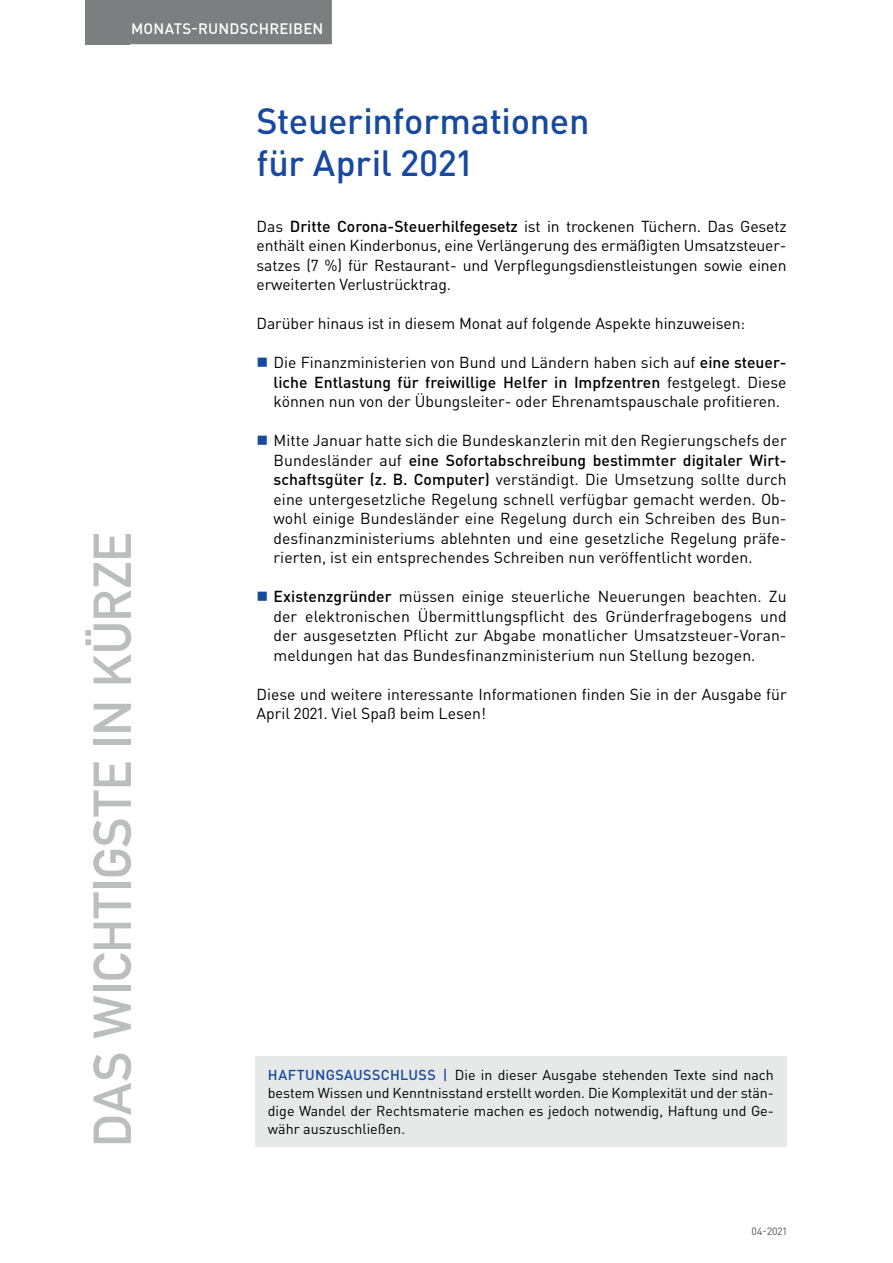
<style>
.page{position:relative;width:893px;height:1263px;background:#fff}
.page>*{position:absolute;margin:0;border:0;box-sizing:border-box;transform-origin:0 0}
.t1{font:52.5px "DIN Mittelschrift Std";color:#bcbdbd}
.t2{font:500 36px/42px "DIN Pro";letter-spacing:-.005em;color:#17499e}
.t3{font:15.75px/19.5px "DIN Pro";color:#000002;text-align:justify}
.t4{font:500 15px "DIN Pro";letter-spacing:.015em;color:#fff}
.t5{font:14.25px/18px "DIN Pro";color:#000002;text-align:justify}
.t6{font:10.5px "DIN Pro";color:#4f5152}
.s1{font-weight:500}
.s2{font-weight:500;color:#17499e}
</style>
<div class="page">
<div style="left:85px;top:0;width:45px;height:44px;background:#7c7f7f"></div>
<div style="left:122px;top:0;width:210px;height:44px;background:#7c7f7f"></div>
<div style="left:255px;top:1057px;width:532px;height:90px;background:#e6e9e8"></div>
<p class="t4" style="left:131px;top:18px;width:194px">MONATS-RUNDSCHREIBEN</p>
<h1 class="t1" style="left:82px;top:1147px;width:616px;rotate:-90deg">DAS WICHTIGSTE IN KÜRZE</h1>
<h2 class="t2" style="left:257px;top:99px;width:334px">Steuerinformationen für April 2021</h2>
<p class="t3" style="left:257px;top:216px;width:532px">Das <span class="s1">Dritte Corona-Steuerhilfegesetz</span> ist in trockenen Tüchern. Das Gesetz enthält einen Kinderbonus, eine Verlängerung des ermäßigten Umsatzsteuer&shy;satzes (7 %) für Restaurant- und Verpflegungsdienstleistungen sowie einen erweiterten Verlustrücktrag.</p>
<p class="t3" style="left:257px;top:313px;width:490px">Darüber hinaus ist in diesem Monat auf folgende Aspekte hinzuweisen:</p>
<p class="t3" style="left:274px;top:352px;width:515px">Die Finanzministerien von Bund und Ländern haben sich auf <span class="s1">eine steuer&shy;liche Entlastung für freiwillige Helfer in Impfzentren</span> festgelegt. Diese können nun von der Übungsleiter- oder Ehrenamtspauschale profitieren.</p>
<p class="t3" style="left:274px;top:430px;width:515px">Mitte Januar hatte sich die Bundeskanzlerin mit den Regierungschefs der Bundesländer auf <span class="s1">eine Sofortabschreibung bestimmter digitaler Wirt&shy;schaftsgüter (z. B. Computer)</span> verständigt. Die Umsetzung sollte durch eine untergesetzliche Regelung schnell verfügbar gemacht werden. Ob&shy;wohl einige Bundesländer eine Regelung durch ein Schreiben des Bun&shy;desfinanzministeriums ablehnten und eine gesetzliche Regelung präfe&shy;rierten, ist ein entsprechendes Schreiben nun veröffentlicht worden.</p>
<p class="t3" style="left:274px;top:586px;width:515px"><span class="s1">Existenzgründer</span> müssen einige steuerliche Neuerungen beachten. Zu der elektronischen Übermittlungspflicht des Gründerfragebogens und der ausgesetzten Pflicht zur Abgabe monatlicher Umsatzsteuer-Voran&shy;meldungen hat das Bundesfinanzministerium nun Stellung bezogen.</p>
<p class="t3" style="left:257px;top:684px;width:532px">Diese und weitere interessante Informationen finden Sie in der Ausgabe für<br>April 2021. Viel Spaß beim Lesen!</p>
<p class="t5" style="left:268px;top:1065px;width:508px"><span class="s2">HAFTUNGSAUSSCHLUSS |</span> Die in dieser Ausgabe stehenden Texte sind nach bestem Wissen und Kenntnisstand erstellt worden. Die Komplexität und der stän&shy;dige Wandel der Rechtsmaterie machen es jedoch notwendig, Haftung und Ge&shy;währ auszuschließen.</p>
<p class="t6" style="left:752px;top:1224px;width:37px">04-2021</p>
</div>
